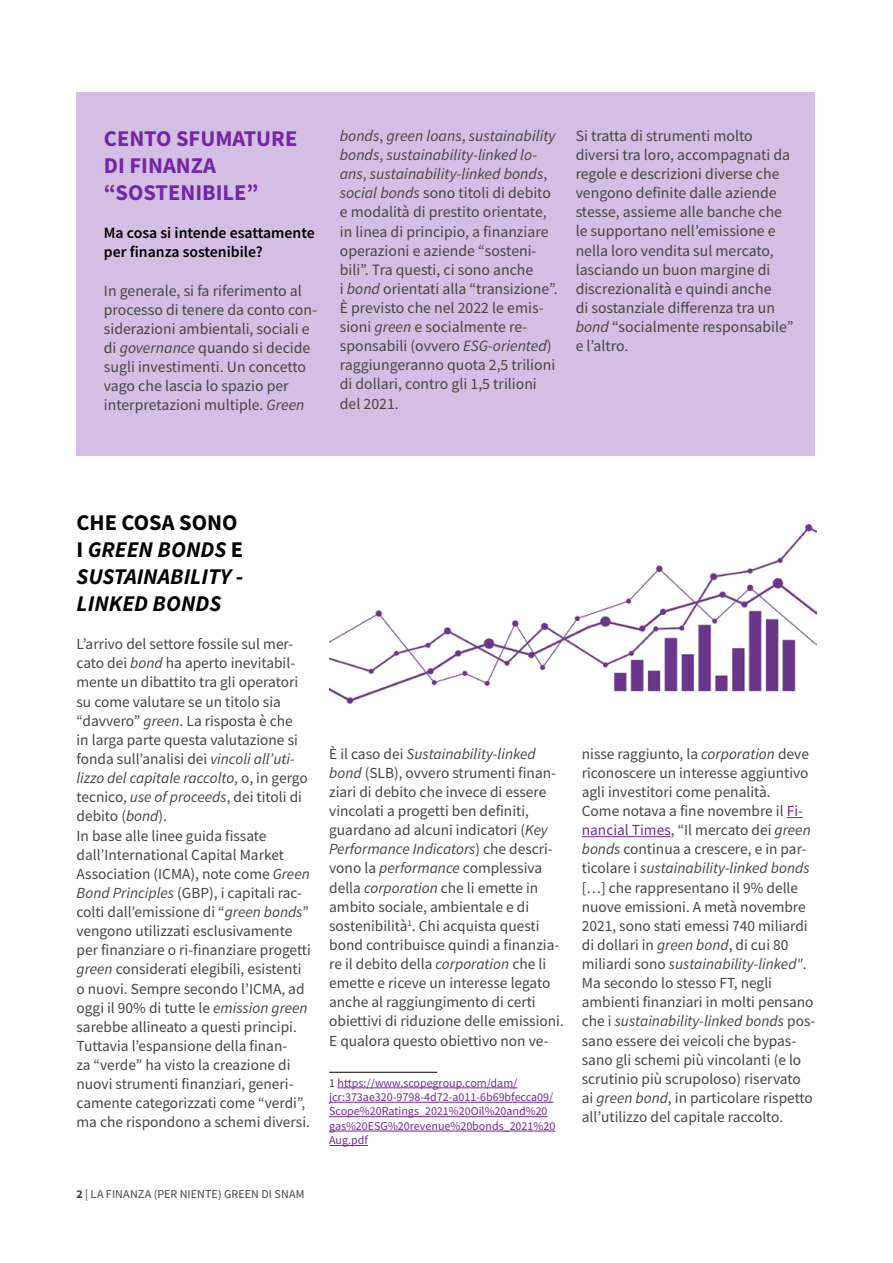
<style>
.page{position:relative;width:893px;height:1263px;background:#fff}
.page>*{position:absolute;margin:0;border:0;box-sizing:border-box;transform-origin:0 0}
.t1{font:italic 700 22.5px/27px "Source Sans Pro";color:#000}
.t2{font:700 22.5px/27px "Source Sans Pro";color:#7326a5}
.t3{font:15.75px/19px "Source Sans Pro";color:#444442}
.t4{font:600 15.75px/19px "Source Sans Pro";color:#000}
.t5{font:15.3px/19.2px "Source Sans Pro";color:#444442}
.t6{font:12px/14.4px "Source Sans Pro";color:#7326a5}
.t7{font:12px "Source Sans Pro";letter-spacing:.01em;color:#444442}
.s1{font-style:italic}
.s2{font-style:normal}
.s3{font-weight:700}
.s4{color:#444442}
.s5{color:#7326a5}
</style>
<div class="page">
<div style="left:76px;top:92px;width:739px;height:364px;background:#d5bee4"></div>
<hr style="left:329px;top:1072px;width:108px;height:1px;background:#000">
<hr style="left:338px;top:1087px;width:179px;height:1px;background:#7326a5">
<hr style="left:329px;top:1102px;width:224px;height:1px;background:#7326a5">
<hr style="left:329px;top:1116px;width:219px;height:1px;background:#7326a5">
<hr style="left:329px;top:1131px;width:226px;height:1px;background:#7326a5">
<hr style="left:329px;top:1145px;width:39px;height:1px;background:#7326a5">
<svg style="left:787px;top:817px;width:16px;height:1px"></svg>
<hr style="left:582px;top:836px;width:89px;height:1px;background:#7326a5">
<img style="left:330px;top:525px;width:486px;height:179px">
<h1 class="t2" style="left:104px;top:125px;width:195px">CENTO SFUMATURE<br>DI FINANZA “SOSTENIBILE”</h1>
<p class="t4" style="left:104px;top:223px;width:212px">Ma cosa si intende esattamente per finanza sostenibile?</p>
<p class="t3" style="left:104px;top:281px;width:215px">In generale, si fa riferimento al processo di tenere da conto con&shy;siderazioni ambientali, sociali e di <span class="s1">governance</span> quando si decide sugli investimenti. Un concetto vago che lascia lo spazio per interpretazioni multiple. <span class="s1">Green</span></p>
<p class="t3" style="left:340px;top:126px;width:219px"><span class="s1">bonds</span>, <span class="s1">green loans</span>, <span class="s1">sustainability bonds</span>, <span class="s1">sustainability-linked lo&shy;ans</span>, <span class="s1">sustainability-linked bonds</span>, <span class="s1">social bonds</span> sono titoli di debito e modalità di prestito orientate, in linea di principio, a finanziare operazioni e aziende “sosteni&shy;bili”. Tra questi, ci sono anche<br>i <span class="s1">bond</span> orientati alla “transizione”.<br>È previsto che nel 2022 le emis&shy;sioni <span class="s1">green</span> e socialmente re&shy;sponsabili (ovvero <span class="s1">ESG-oriented</span>) raggiungeranno quota 2,5 trilioni di dollari, contro gli 1,5 trilioni del 2021.</p>
<p class="t3" style="left:576px;top:126px;width:219px">Si tratta di strumenti molto diversi tra loro, accompagnati da regole e descrizioni diverse che vengono definite dalle aziende stesse, assieme alle banche che le supportano nell’emissione e nella loro vendita sul mercato, lasciando un buon margine di discrezionalità e quindi anche<br>di sostanziale differenza tra un <span class="s1">bond</span> “socialmente responsabile” e l’altro.</p>
<h1 class="t1" style="left:76px;top:508px;width:168px"><span class="s2">CHE COSA SONO<br>I</span> GREEN BONDS <span class="s2">E<br></span>SUSTAINABILITY <span class="s2">-<br></span>LINKED BONDS</h1>
<p class="t5" style="left:76px;top:634px;width:236px">L’arrivo del settore fossile sul mer&shy;cato dei <span class="s1">bond</span> ha aperto inevitabil&shy;mente un dibattito tra gli operatori su come valutare se un titolo sia “davvero” <span class="s1">green</span>. La risposta è che<br>in larga parte questa valutazione si fonda sull’analisi dei <span class="s1">vincoli all’uti&shy;lizzo del capitale raccolto</span>, o, in gergo tecnico, <span class="s1">use of proceeds</span>, dei titoli di debito (<span class="s1">bond</span>).<br>In base alle linee guida fissate dall’International Capital Market Association (ICMA), note come <span class="s1">Green Bond Principles</span> (GBP), i capitali rac&shy;colti dall’emissione di “<span class="s1">green bonds</span>” vengono utilizzati esclusivamente per finanziare o ri-finanziare progetti <span class="s1">green</span> considerati elegibili, esistenti o nuovi. Sempre secondo l’ICMA, ad oggi il 90% di tutte le <span class="s1">emission green </span>sarebbe allineato a questi principi.<br>Tuttavia l’espansione della finan-<br>za “verde” ha visto la creazione di nuovi strumenti finanziari, generi&shy;camente categorizzati come “verdi”, ma che rispondono a schemi diversi.</p>
<p class="t7" style="left:77px;top:1187px;width:230px"><span class="s3">2</span> | LA FINANZA (PER NIENTE) GREEN DI SNAM</p>
<p class="t5" style="left:329px;top:744px;width:236px">È il caso dei <span class="s1">Sustainability-linked bond</span> (SLB), ovvero strumenti finan&shy;ziari di debito che invece di essere vincolati a progetti ben definiti, guardano ad alcuni indicatori (<span class="s1">Key Performance Indicators</span>) che descri&shy;vono la <span class="s1">performance</span> complessiva della <span class="s1">corporation</span> che li emette in ambito sociale, ambientale e di sostenibilità<sup>1</sup>. Chi acquista questi bond contribuisce quindi a finanzia&shy;re il debito della <span class="s1">corporation</span> che li emette e riceve un interesse legato anche al raggiungimento di certi obiettivi di riduzione delle emissioni.<br>E qualora questo obiettivo non ve-</p>
<p class="t6" style="left:329px;top:1075px;width:228px"><span class="s4">1</span> https://www.scopegroup.com/dam/ jcr:373ae320-9798-4d72-a011-6b69bfecca09/ Scope%20Ratings_2021%20Oil%20and%20 gas%20ESG%20revenue%20bonds_2021%20<br>Aug.pdf</p>
<p class="t5" style="left:582px;top:744px;width:235px">nisse raggiunto, la <span class="s1">corporation</span> deve riconoscere un interesse aggiuntivo agli investitori come penalità.<br>Come notava a fine novembre il <span class="s5">Fi&shy;nancial Times</span>, “Il mercato dei <span class="s1">green bonds</span> continua a crescere, e in par&shy;ticolare i <span class="s1">sustainability-linked bonds </span>[…] che rappresentano il 9% delle nuove emissioni. A metà novembre 2021, sono stati emessi 740 miliardi di dollari in <span class="s1">green bond</span>, di cui 80 miliardi sono <span class="s1">sustainability-linked"</span>.<br>Ma secondo lo stesso FT, negli ambienti finanziari in molti pensano che i <span class="s1">sustainability-linked bonds</span> pos&shy;sano essere dei veicoli che bypas&shy;sano gli schemi più vincolanti (e lo scrutinio più scrupoloso) riservato ai <span class="s1">green bond</span>, in particolare rispetto all’utilizzo del capitale raccolto.</p>
</div>
